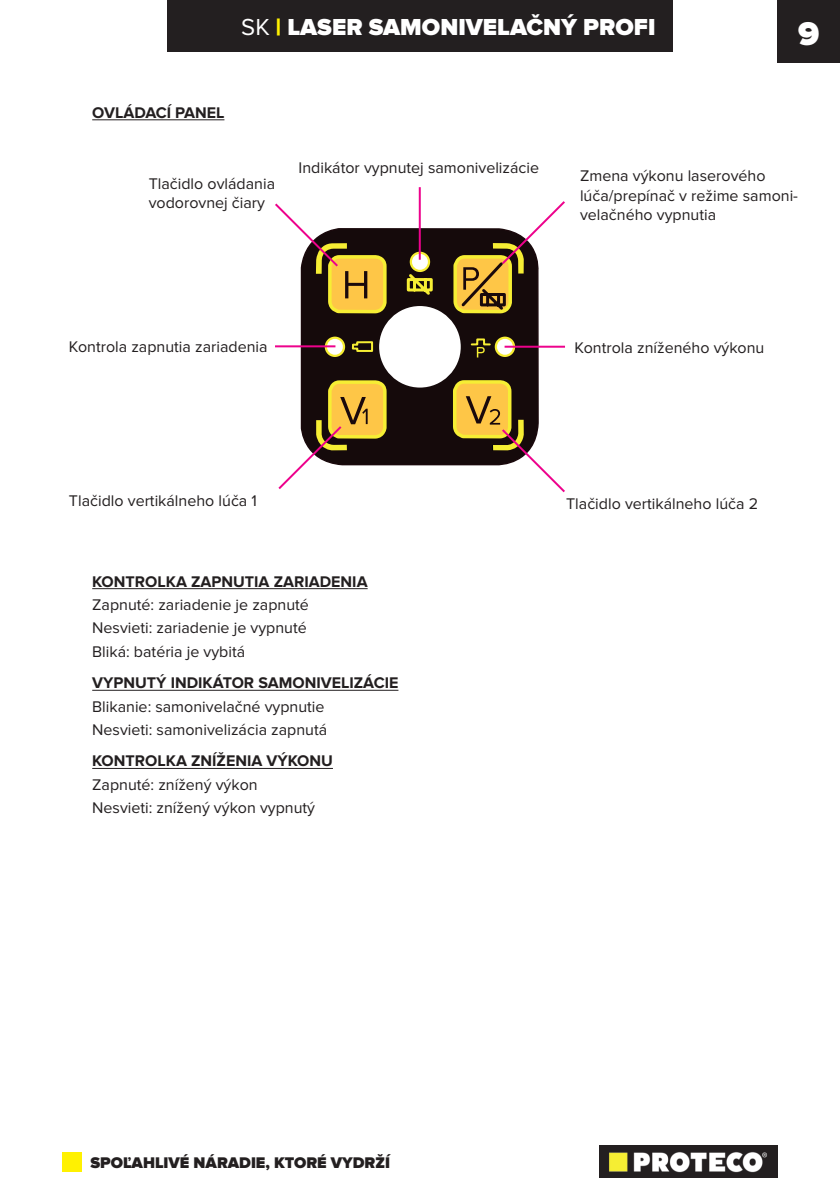
<style>
.page{position:relative;width:840px;height:1191px;background:#fff}
.page>*{position:absolute;margin:0;border:0;box-sizing:border-box;transform-origin:0 0}
.t1{font:900 34px "Proxima Nova";color:#fff}
.t2{font:900 24px "Proxima Nova";color:#fff}
.t3{font:16px/23.4px "Proxima Nova";color:#231f20}
.t4{font:700 16px "Proxima Nova";color:#231f20}
.t5{font:900 16px "Proxima Nova";color:#231f20}
.s1{font-weight:400}
.s2{color:#fff101}
</style>
<div class="page">
<div style="left:777px;top:0;width:62px;height:62px;background:#231f20"></div>
<div style="left:167px;top:0;width:505px;height:51px;background:#231f20"></div>
<img style="left:599px;top:1145px;width:178px;height:33px">
<div style="left:62px;top:1152px;width:20px;height:19px;background:#fff101"></div>
<hr style="left:92px;top:119px;width:132px;height:1px;background:#231f20">
<svg style="left:300px;top:51px;width:240px;height:415px"></svg>
<svg style="left:324px;top:336px;width:21px;height:21px"></svg>
<div style="left:328px;top:340px;width:13px;height:14px;background:#fff;border-radius:50%"></div>
<div style="left:327px;top:339px;width:15px;height:16px;border:2px solid #fff;border-radius:50%"></div>
<div style="left:379px;top:306px;width:81px;height:81px;background:#fff;border-radius:50%"></div>
<svg style="left:409px;top:252px;width:21px;height:20px"></svg>
<svg style="left:494px;top:336px;width:21px;height:21px"></svg>
<div style="left:413px;top:255px;width:13px;height:14px;background:#fff;border-radius:50%"></div>
<div style="left:412px;top:254px;width:15px;height:16px;border:2px solid #fff;border-radius:50%"></div>
<div style="left:497px;top:340px;width:14px;height:14px;background:#fff;border-radius:50%"></div>
<div style="left:496px;top:339px;width:16px;height:16px;border:2px solid #fff;border-radius:50%"></div>
<div style="left:453px;top:255px;width:58px;height:58px;border:4px solid #f6ee34;border-radius:9px"></div>
<div style="left:329px;top:382px;width:55px;height:55px;background:#fec647;border-radius:9px"></div>
<div style="left:328px;top:380px;width:58px;height:58px;border:4px solid #f6ee34;border-radius:9px"></div>
<div style="left:329px;top:257px;width:55px;height:55px;background:#fec647;border-radius:9px"></div>
<div style="left:328px;top:255px;width:58px;height:58px;border:4px solid #f6ee34;border-radius:9px"></div>
<div style="left:454px;top:382px;width:55px;height:55px;background:#fec647;border-radius:9px"></div>
<div style="left:452px;top:380px;width:59px;height:58px;border:4px solid #f6ee34;border-radius:9px"></div>
<svg style="left:350px;top:337px;width:141px;height:20px"></svg>
<svg style="left:405px;top:271px;width:29px;height:26px"></svg>
<hr style="left:418px;top:187px;width:2px;height:73px;background:#ed028c">
<hr style="left:504px;top:346px;width:60px;height:2px;background:#ed028c">
<hr style="left:275px;top:345px;width:60px;height:2px;background:#ed028c">
<svg style="left:275px;top:201px;width:92px;height:97px"></svg>
<svg style="left:458px;top:199px;width:107px;height:113px"></svg>
<svg style="left:278px;top:397px;width:89px;height:92px"></svg>
<svg style="left:465px;top:396px;width:100px;height:97px"></svg>
<hr style="left:92px;top:588px;width:275px;height:1px;background:#231f20">
<hr style="left:92px;top:690px;width:306px;height:1px;background:#231f20">
<hr style="left:92px;top:768px;width:241px;height:1px;background:#231f20">
<h2 class="t2" style="left:241px;top:13px;width:415px"><span class="s1">SK</span> <span class="s2">|</span> LASER SAMONIVELAČNÝ PROFI</h2>
<h1 class="t1" style="left:797px;top:14px;width:23px">9</h1>
<p class="t4" style="left:92px;top:103px;width:134px">OVLÁDACÍ PANEL</p>
<p class="t3" style="left:149px;top:175px;width:128px;line-height:19.2px">Tlačidlo ovládania vodorovnej čiary</p>
<p class="t3" style="left:298px;top:157px;width:242px">Indikátor vypnutej samonivelizácie</p>
<p class="t3" style="left:579px;top:167px;width:219px;line-height:19.2px">Zmena výkonu laserového lúča/prepínač v režime samoni&shy;velačného vypnutia</p>
<p class="t3" style="left:69px;top:335px;width:200px">Kontrola zapnutia zariadenia</p>
<p class="t3" style="left:574px;top:337px;width:191px">Kontrola zníženého výkonu</p>
<p class="t3" style="left:69px;top:489px;width:189px">Tlačidlo vertikálneho lúča 1</p>
<p class="t3" style="left:566px;top:493px;width:193px">Tlačidlo vertikálneho lúča 2</p>
<p class="t4" style="left:92px;top:572px;width:277px">KONTROLKA ZAPNUTIA ZARIADENIA</p>
<p class="t3" style="left:92px;top:593px;width:218px">Zapnuté: zariadenie je zapnuté<br>Nesvieti: zariadenie je vypnuté<br>Bliká: batéria je vybitá</p>
<p class="t4" style="left:92px;top:673px;width:307px">VYPNUTÝ INDIKÁTOR SAMONIVELIZÁCIE</p>
<p class="t3" style="left:92px;top:695px;width:236px">Blikanie: samonivelačné vypnutie<br>Nesvieti: samonivelizácia zapnutá</p>
<p class="t4" style="left:92px;top:751px;width:242px">KONTROLKA ZNÍŽENIA VÝKONU</p>
<p class="t3" style="left:92px;top:773px;width:224px">Zapnuté: znížený výkon<br>Nesvieti: znížený výkon vypnutý</p>
<p class="t5" style="left:90px;top:1153px;width:301px">SPOĽAHLIVÉ NÁRADIE, KTORÉ VYDRŽÍ</p>
</div>
